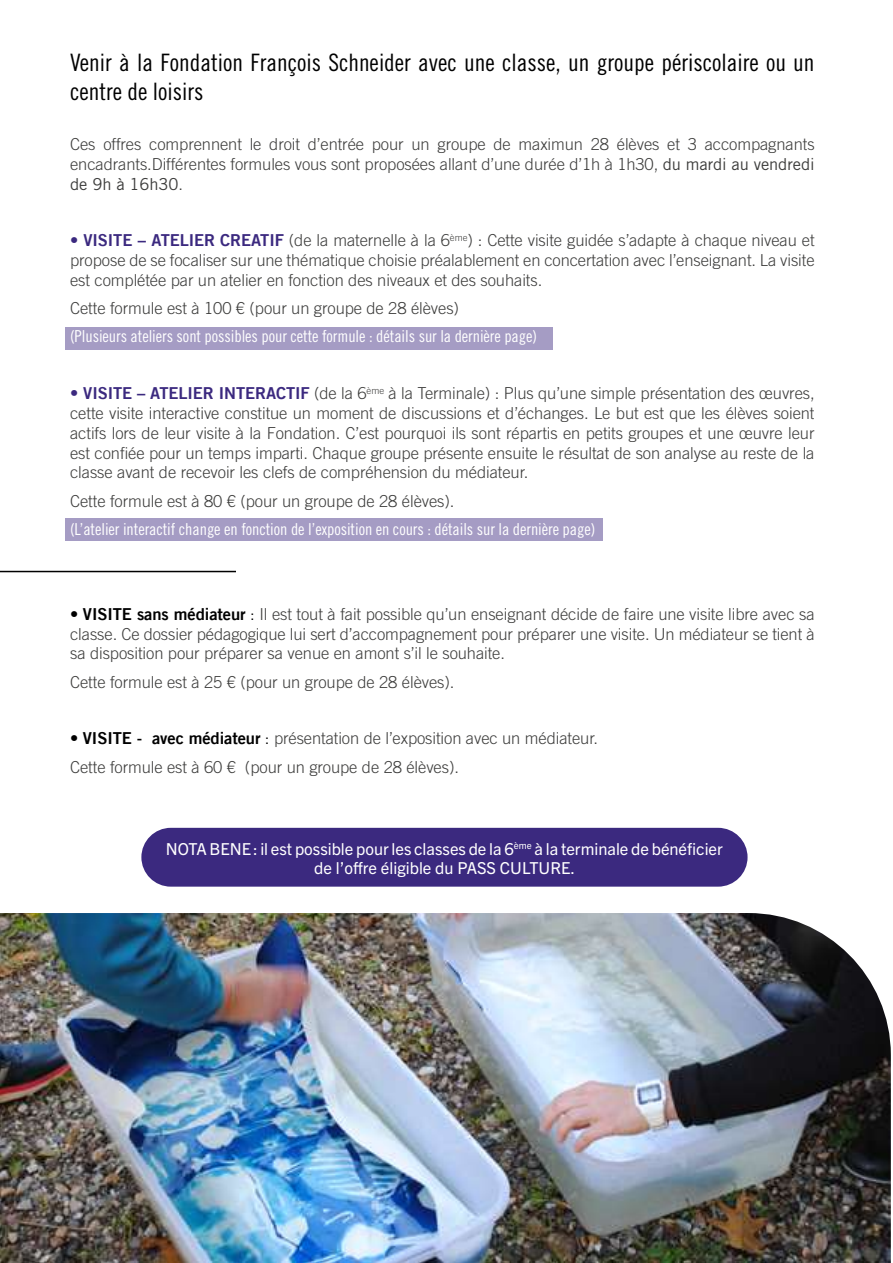
<style>
.page{position:relative;width:893px;height:1263px;background:#fff}
.page>*{position:absolute;margin:0;border:0;box-sizing:border-box;transform-origin:0 0}
.t1{font:24px/28.8px "Trade Gothic LT Std Cn 18";color:#000}
.t2{font:300 16.5px/19.8px "Trade Gothic LT Std";letter-spacing:-.005em;color:#3c3c3b;text-align:justify}
.t3{font:16.5px "Trade Gothic LT Std Cn 18";letter-spacing:-.005em;color:#fff}
.t4{font:16.5px/19.8px "Trade Gothic Next LT Pro";color:#fff;text-align:center}
.s1{font-weight:400}
.s2{color:#3b297f}
.s3{font-family:"Trade Gothic LT Bold Two";font-weight:400;color:#3b297f}
.s4{color:#000}
.s5{font-family:"Trade Gothic LT Bold Two";font-weight:400;color:#000}
</style>
<div class="page">
<div style="left:141px;top:828px;width:606px;height:59px;background:#3b297f;border-radius:29px"></div>
<img style="left:0;top:913px;width:891px;height:350px">
<div style="left:66px;top:518px;width:537px;height:23px;background:#a59cc4"></div>
<div style="left:65px;top:327px;width:488px;height:22px;background:#a59cc4"></div>
<hr style="left:0;top:571px;width:236px;height:1px;background:#000">
<h1 class="t1" style="left:70px;top:48px;width:746px">Venir à la Fondation François Schneider avec une classe, un groupe périscolaire ou un centre de loisirs</h1>
<p class="t2" style="left:70px;top:134px;width:746px">Ces offres comprennent le droit d’entrée pour un groupe de maximun 28 élèves et 3 accompagnants encadrants.Différentes formules vous sont proposées allant d’une durée d’1h à 1h30, <span class="s1">du mardi au vendredi de 9h à 16h30</span>.</p>
<p class="t2" style="left:70px;top:230px;width:746px"><span class="s2">•</span> <span class="s3">VISITE – ATELIER CREATIF</span> (de la maternelle à la 6<sup>ème</sup>) : Cette visite guidée s’adapte à chaque niveau et propose de se focaliser sur une thématique choisie préalablement en concertation avec l’enseignant. La visite est complétée par un atelier en fonction des niveaux et des souhaits.</p>
<p class="t2" style="left:70px;top:298px;width:390px">Cette formule est à 100 € (pour un groupe de 28 élèves)</p>
<p class="t3" style="left:70px;top:327px;width:468px">(Plusieurs ateliers sont possibles pour cette formule : détails sur la dernière page)</p>
<p class="t2" style="left:70px;top:383px;width:746px"><span class="s3">• VISITE – ATELIER INTERACTIF</span> (de la 6<sup>ème</sup> à la Terminale) : Plus qu’une simple présentation des œuvres, cette visite interactive constitue un moment de discussions et d’échanges. Le but est que les élèves soient actifs lors de leur visite à la Fondation. C’est pourquoi ils sont répartis en petits groupes et une œuvre leur est confiée pour un temps imparti. Chaque groupe présente ensuite le résultat de son analyse au reste de la classe avant de recevoir les clefs de compréhension du médiateur.</p>
<p class="t2" style="left:70px;top:491px;width:386px">Cette formule est à 80 € (pour un groupe de 28 élèves).</p>
<p class="t3" style="left:70px;top:519px;width:527px">(L’atelier interactif change en fonction de l’exposition en cours : détails sur la dernière page)</p>
<p class="t2" style="left:70px;top:604px;width:746px"><span class="s4">•</span> <span class="s5">VISITE sans médiateur</span> <span class="s4">:</span> Il est tout à fait possible qu’un enseignant décide de faire une visite libre avec sa classe. Ce dossier pédagogique lui sert d’accompagnement pour préparer une visite. Un médiateur se tient à sa disposition pour préparer sa venue en amont s’il le souhaite.</p>
<p class="t2" style="left:70px;top:672px;width:386px">Cette formule est à 25 € (pour un groupe de 28 élèves).</p>
<p class="t2" style="left:70px;top:724px;width:529px;line-height:28.3px"><span class="s4">•</span> <span class="s5">VISITE - avec médiateur</span> <span class="s4">:</span> présentation de l’exposition avec un médiateur.<br>Cette formule est à 60 € (pour un groupe de 28 élèves).</p>
<p class="t4" style="left:166px;top:838px;width:558px">NOTA BENE : il est possible pour les classes de la 6<sup>ème</sup> à la terminale de bénéficier de l’offre éligible du PASS CULTURE.</p>
</div>
